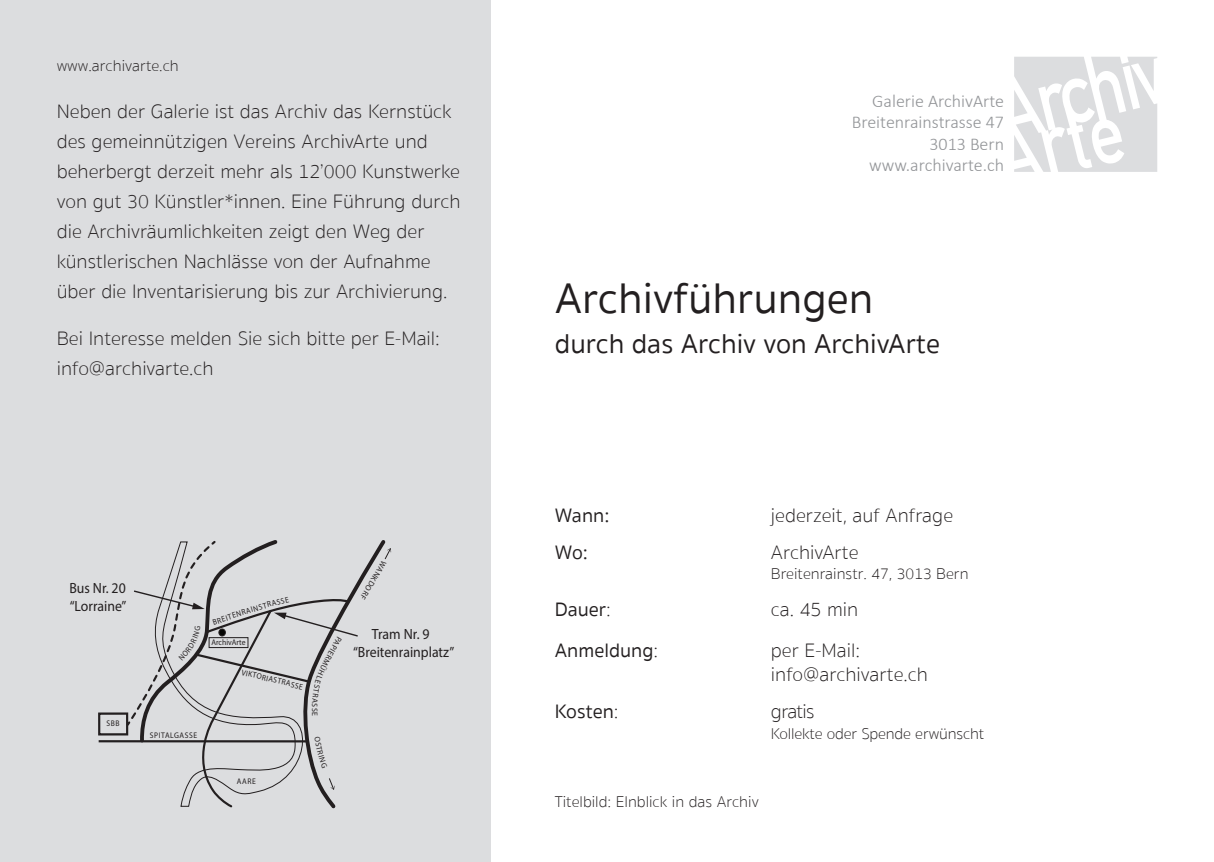
<style>
.page{position:relative;width:1214px;height:862px;background:#fff}
.page>*{position:absolute;margin:0;border:0;box-sizing:border-box;transform-origin:0 0}
.t1{font:44px "Sukhumvit Set Text";color:#231f20}
.t2{font:28px "Sukhumvit Set Text";color:#231f20}
.t3{font:100 20px/30px "Sukhumvit Set";color:#231f20}
.t4{font:20px "Sukhumvit Set Text";color:#231f20}
.t5{font:300 18px/21.6px "Calibri";color:#939598;text-align:right}
.t6{font:100 16px "Sukhumvit Set";color:#231f20}
.t7{font:14.8px/17.8px "Myriad Pro";color:#231f20;text-align:center;scale:.93 1}
.t8{font:8.2px "Myriad Pro";letter-spacing:.07em;color:#231f20;scale:.93 1}
.t9{font:8.2px "Myriad Pro";letter-spacing:.07em;color:#231f20;scale:.94 1}
.t10{font:8.2px "Myriad Pro";color:#231f20;scale:.93 1}
.t11{font:8px "Myriad Pro";color:#231f20}
.t12{font:7.8px "Myriad Pro";color:#231f20}
.s1{font-family:"Sukhumvit Set";font-weight:100}
</style>
<div class="page">
<div style="left:0;top:0;width:490px;height:862px;background:#dcdddf"></div>
<hr style="left:99px;top:740px;width:208px;height:2px;background:#231f20">
<div style="left:98px;top:712px;width:30px;height:23px;border:2px solid #231f20"></div>
<div style="left:99px;top:713px;width:28px;height:21px;border:1px solid #231f20"></div>
<svg style="left:1014px;top:57px;width:143px;height:115px"></svg>
<svg style="left:126px;top:540px;width:265px;height:269px"></svg>
<p class="t6" style="left:57px;top:54px;width:124px">www.archivarte.ch</p>
<p class="t3" style="left:57px;top:96px;width:405px">Neben der Galerie ist das Archiv das Kernstück des gemeinnützigen Vereins ArchivArte und beherbergt derzeit mehr als 12’000 Kunstwerke von gut 30 Künstler*innen. Eine Führung durch die Archivräumlichkeiten zeigt den Weg der künstlerischen Nachlässe von der Aufnahme über die Inventarisierung bis zur Archivierung.</p>
<p class="t3" style="left:57px;top:323px;width:385px">Bei Interesse melden Sie sich bitte per E-Mail: info@archivarte.ch</p>
<p class="t7" style="left:69px;top:579px;width:63px;text-align:left">Bus Nr. 20 “Lorraine”</p>
<p class="t8" style="left:106px;top:718px;width:16px">SBB</p>
<p class="t8" style="left:150px;top:730px;width:52px">SPITALGASSE</p>
<p class="t8" style="left:231px;top:611px;width:22px;rotate:-18deg">ENRA</p>
<p class="t8" style="left:216px;top:616px;width:18px;rotate:-19deg">REIT</p>
<p class="t11" style="left:385px;top:570px;width:38px;rotate:121deg">ANKDORF</p>
<p class="t10" style="left:211px;top:637px;width:38px">ArchivArte</p>
<p class="t7" style="left:353px;top:625px;width:110px">Tram Nr. 9 “Breitenrainplatz”</p>
<p class="t9" style="left:243px;top:667px;width:68px;rotate:14deg">VIKTORIASTRASSE</p>
<p class="t12" style="left:319px;top:708px;width:5px;rotate:90deg">S</p>
<p class="t8" style="left:237px;top:776px;width:22px">AARE</p>
<p class="t5" style="left:851px;top:89px;width:154px">Galerie ArchivArte<br>Breitenrainstrasse 47<br>3013 Bern www.archivarte.ch</p>
<h1 class="t1" style="left:554px;top:268px;width:320px">Archivführungen</h1>
<h2 class="t2" style="left:554px;top:324px;width:387px">durch das Archiv von ArchivArte</h2>
<p class="t4" style="left:554px;top:502px;width:56px">Wann:</p>
<p class="t3" style="left:770px;top:501px;width:184px">jederzeit, auf Anfrage</p>
<p class="t4" style="left:554px;top:539px;width:35px">Wo:</p>
<p class="t3" style="left:770px;top:538px;width:89px">ArchivArte</p>
<p class="t6" style="left:770px;top:563px;width:199px">Breitenrainstr. 47, 3013 Bern</p>
<p class="t4" style="left:554px;top:596px;width:58px">Dauer<span class="s1">:</span></p>
<p class="t3" style="left:770px;top:595px;width:89px">ca. 45 min</p>
<p class="t4" style="left:554px;top:637px;width:105px">Anmeldung<span class="s1">:</span></p>
<p class="t3" style="left:770px;top:639px;width:158px;line-height:24px">per E-Mail: info@archivarte.ch</p>
<p class="t4" style="left:554px;top:698px;width:65px">Kosten<span class="s1">:</span></p>
<p class="t3" style="left:770px;top:697px;width:45px">gratis</p>
<p class="t6" style="left:770px;top:722px;width:215px">Kollekte oder Spende erwünscht</p>
<p class="t6" style="left:554px;top:790px;width:205px">Titelbild: EInblick in das Archiv</p>
</div>
